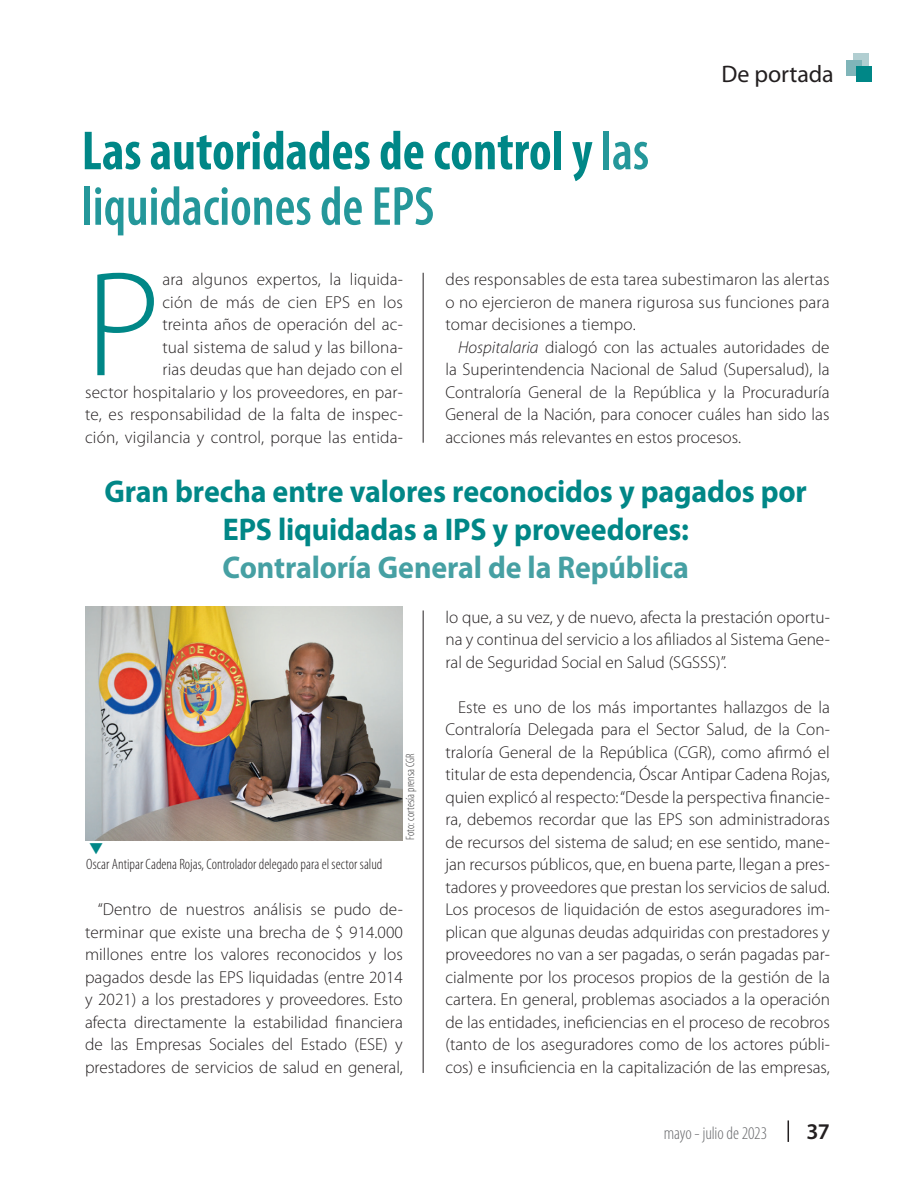
<style>
.page{position:relative;width:915px;height:1191px;background:#fff}
.page>*{position:absolute;margin:0;border:0;box-sizing:border-box;transform-origin:0 0}
.CAPITAL{font:300 150.75px "Myriad Pro";color:#008787}
.TITULO_1{font:700 condensed 55.5px/55.5px "Myriad Pro";color:#008787;scale:.95 1}
.SUBTITULO_1{font:700 31.5px/37.8px "Myriad Pro";letter-spacing:-.005em;color:#008787;text-align:center;scale:.95 1}
.t1{font:24px "Myriad Pro";letter-spacing:-.005em;color:#231f20}
.t2{font:600 22.5px "Myriad Pro";color:#231f20}
.t3{font:300 condensed 18px "Myriad Pro";letter-spacing:-.01em;color:#6c6d70}
.TEXTO_GENERAL_OK{font:300 17.25px/22.5px "Myriad Pro";color:#231f20;text-align:justify}
.CAPITAL-2{font:300 17.25px/22.5px "Myriad Pro";letter-spacing:.01em;color:#231f20;text-align:justify}
.CARGO_PIE_DE_FOTO{font:300 condensed 15px "Myriad Pro";color:#231f20}
.CARGO_PIE_DE_FOTO-2{font:300 condensed 12px "Myriad Pro";letter-spacing:.01em;color:#3e3e3f}
.s1{font-weight:600;color:#24979a}
.s2{color:#46a0a3}
.s3{font-style:italic}
</style>
<div class="page">
<div style="left:852px;top:53px;width:16px;height:16px;background:#b1ced1"></div>
<div style="left:846px;top:60px;width:16px;height:16px;background:#80b5b9"></div>
<div style="left:855px;top:66px;width:16px;height:16px;background:#008787"></div>
<svg style="left:787px;top:1120px;width:1px;height:21px"></svg>
<img style="left:85px;top:607px;width:318px;height:233px">
<hr style="left:423px;top:273px;width:1px;height:170px;background:#231f20">
<hr style="left:423px;top:610px;width:1px;height:463px;background:#231f20">
<h3 class="t1" style="left:721px;top:59px;width:114px">De portada</h3>
<p class="TITULO_1" style="left:82px;top:122px;width:598px">Las autoridades de control y <span class="s1">las liquidaciones de EPS</span></p>
<p class="CAPITAL" style="left:85px;top:242px;width:77px">P</p>
<p class="CAPITAL-2" style="left:85px;top:268px;width:319px;text-align:right">ara algunos expertos, la liquida-<br>ción de más de cien EPS en los<br>treinta años de operación del ac-<br>tual sistema de salud y las billona-<br>rias deudas que han dejado con el<br>sector hospitalario y los proveedores, en par&shy;te, es responsabilidad de la falta de inspec&shy;ción, vigilancia y control, porque las entida-</p>
<p class="SUBTITULO_1" style="left:104px;top:472px;width:740px">Gran brecha entre valores reconocidos y pagados por<br>EPS liquidadas a IPS y proveedores:<br><span class="s2">Contraloría General de la República</span></p>
<p class="CAPITAL-2" style="left:445px;top:268px;width:385px">des responsables de esta tarea subestimaron las alertas o no ejercieron de manera rigurosa sus funciones para tomar decisiones a tiempo.</p>
<p class="TEXTO_GENERAL_OK" style="left:445px;top:336px;width:385px;text-indent:13px"><span class="s3">Hospitalaria</span> dialogó con las actuales autoridades de la Superintendencia Nacional de Salud (Supersalud), la Contraloría General de la República y la Procuraduría General de la Nación, para conocer cuáles han sido las acciones más relevantes en estos procesos.</p>
<p class="CARGO_PIE_DE_FOTO-2" style="left:403px;top:840px;width:88px;rotate:-90deg">Foto: cortesía prensa CGR</p>
<p class="CARGO_PIE_DE_FOTO" style="left:86px;top:855px;width:297px">Oscar Antipar Cadena Rojas, Controlador delegado para el sector salud</p>
<p class="TEXTO_GENERAL_OK" style="left:85px;top:898px;width:319px;text-indent:13px">“Dentro de nuestros análisis se pudo de&shy;terminar que existe una brecha de $ 914.000 millones entre los valores reconocidos y los pagados desde las EPS liquidadas (entre 2014 y 2021) a los prestadores y proveedores. Esto afecta directamente la estabilidad financiera de las Empresas Sociales del Estado (ESE) y prestadores de servicios de salud en general,</p>
<p class="TEXTO_GENERAL_OK" style="left:445px;top:606px;width:386px">lo que, a su vez, y de nuevo, afecta la prestación oportu&shy;na y continua del servicio a los afiliados al Sistema Gene&shy;ral de Seguridad Social en Salud (SGSSS)”.</p>
<p class="TEXTO_GENERAL_OK" style="left:445px;top:696px;width:386px;text-indent:13px">Este es uno de los más importantes hallazgos de la Contraloría Delegada para el Sector Salud, de la Con&shy;traloría General de la República (CGR), como afirmó el titular de esta dependencia, Óscar Antipar Cadena Rojas, quien explicó al respecto: “Desde la perspectiva financie&shy;ra, debemos recordar que las EPS son administradoras de recursos del sistema de salud; en ese sentido, mane&shy;jan recursos públicos, que, en buena parte, llegan a pres&shy;tadores y proveedores que prestan los servicios de salud.<br>Los procesos de liquidación de estos aseguradores im&shy;plican que algunas deudas adquiridas con prestadores y proveedores no van a ser pagadas, o serán pagadas par&shy;cialmente por los procesos propios de la gestión de la cartera. En general, problemas asociados a la operación de las entidades, ineficiencias en el proceso de recobros (tanto de los aseguradores como de los actores públi&shy;cos) e insuficiencia en la capitalización de las empresas,</p>
<p class="t3" style="left:663px;top:1123px;width:105px">mayo - julio de 2023</p>
<h3 class="t2" style="left:806px;top:1116px;width:25px">37</h3>
</div>
